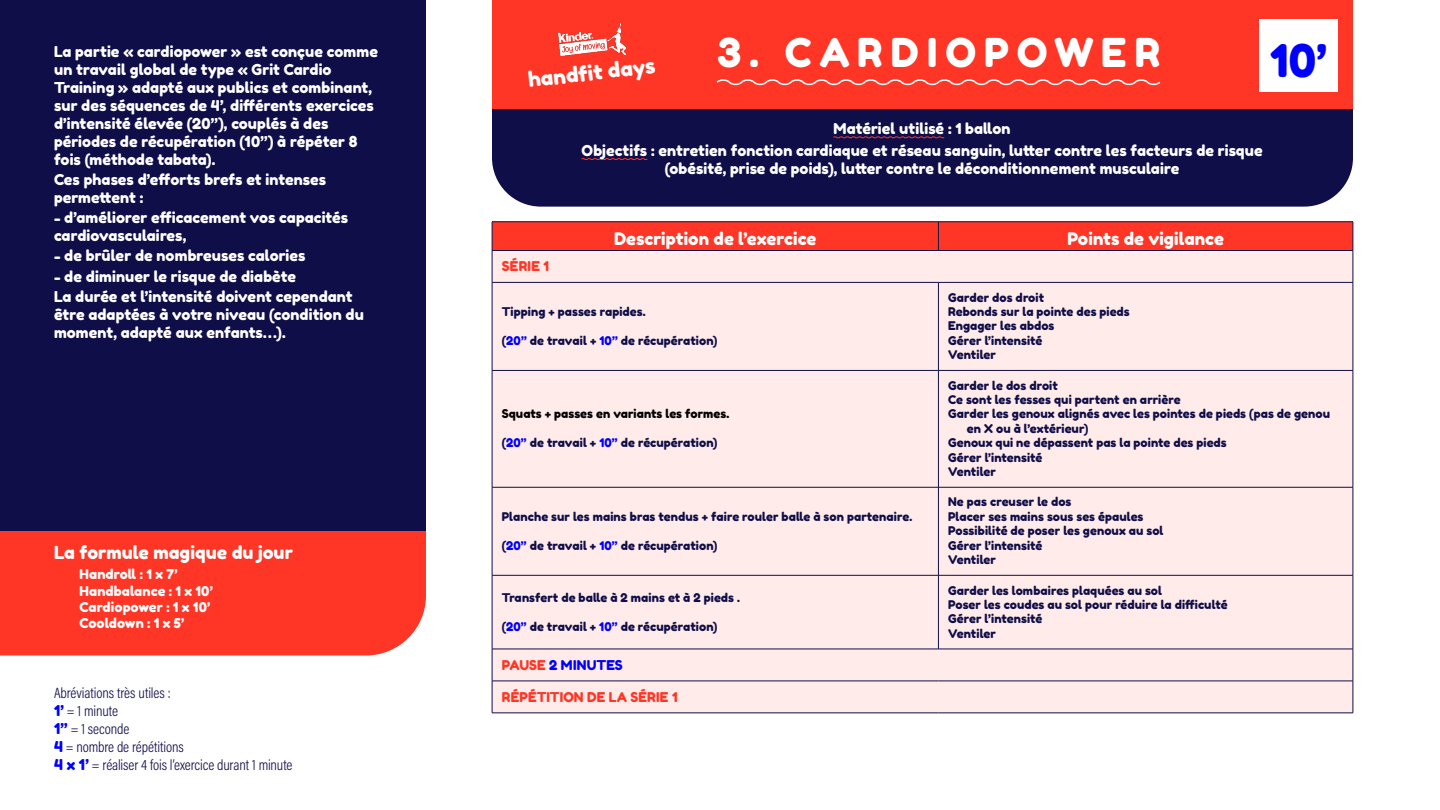
<style>
.page{position:relative;width:1440px;height:810px;background:#fff}
.page>*{position:absolute;margin:0;border:0;box-sizing:border-box;transform-origin:0 0}
.t1{font:45px "Fredoka One";color:#00f}
.t2{font:39.75px "Fredoka One";letter-spacing:.2em;color:#fff}
.t3{font:20.92px "Fredoka One";color:#fff}
.t4{font:18px "Fredoka One";letter-spacing:.005em;color:#fff}
.t5{font:17.25px "Fredoka One";letter-spacing:.005em;color:#fff}
.t6{font:15px/18px "Fredoka One";letter-spacing:.005em;color:#fff}
.t7{font:300 15px/18px "Acumin Pro Cond";letter-spacing:-.01em;color:#100e49}
.t8{font:13.5px/16.2px "Fredoka One";letter-spacing:.005em;color:#fff}
.t9{font:13.5px "Fredoka One";letter-spacing:.015em;color:#ff3525}
.t10{font:13.5px "Fredoka One";color:#00f}
.t11{font:12px/14.4px "Fredoka One";letter-spacing:.005em;color:#100e49}
.t12{font:12px "Fredoka One";color:#000}
.s1{font-family:"Fredoka One";font-weight:400;color:#00f}
.s2{color:#00f}
.s3{color:#ff3525}
</style>
<div class="page">
<div style="left:0;top:0;width:426px;height:585px;background:#100e49"></div>
<div style="left:0;top:531px;width:426px;height:125px;background:#ff3525"></div>
<div style="left:492px;top:109px;width:861px;height:98px;background:#100e49"></div>
<svg style="left:833px;top:136px;width:112px;height:3px"></svg>
<svg style="left:581px;top:158px;width:67px;height:2px"></svg>
<div style="left:492px;top:0;width:861px;height:109px;background:#ff3525"></div>
<svg style="left:716px;top:79px;width:445px;height:7px"></svg>
<img style="left:558px;top:24px;width:68px;height:31px">
<div style="left:1259px;top:19px;width:79px;height:73px;background:#fff"></div>
<div style="left:493px;top:251px;width:860px;height:462px;background:#ffebe9"></div>
<hr style="left:938px;top:250px;width:415px;height:1px;background:#100e49">
<hr style="left:1353px;top:251px;width:1px;height:31px;background:#100e49">
<hr style="left:938px;top:282px;width:415px;height:1px;background:#100e49">
<hr style="left:1353px;top:282px;width:1px;height:88px;background:#100e49">
<hr style="left:938px;top:370px;width:415px;height:1px;background:#100e49">
<hr style="left:1353px;top:371px;width:1px;height:116px;background:#100e49">
<hr style="left:938px;top:487px;width:415px;height:1px;background:#100e49">
<hr style="left:1353px;top:487px;width:1px;height:88px;background:#100e49">
<hr style="left:938px;top:575px;width:415px;height:1px;background:#100e49">
<hr style="left:1353px;top:575px;width:1px;height:74px;background:#100e49">
<hr style="left:938px;top:649px;width:415px;height:1px;background:#100e49">
<hr style="left:1353px;top:649px;width:1px;height:32px;background:#100e49">
<hr style="left:1353px;top:681px;width:1px;height:32px;background:#100e49">
<div style="left:492px;top:222px;width:862px;height:28px;background:#ff3525"></div>
<hr style="left:492px;top:250px;width:446px;height:1px;background:#100e49">
<hr style="left:492px;top:251px;width:1px;height:31px;background:#100e49">
<hr style="left:492px;top:282px;width:446px;height:1px;background:#100e49">
<hr style="left:492px;top:282px;width:1px;height:88px;background:#100e49">
<hr style="left:938px;top:282px;width:1px;height:88px;background:#100e49">
<hr style="left:492px;top:370px;width:446px;height:1px;background:#100e49">
<hr style="left:492px;top:371px;width:1px;height:116px;background:#100e49">
<hr style="left:938px;top:371px;width:1px;height:116px;background:#100e49">
<hr style="left:492px;top:487px;width:446px;height:1px;background:#100e49">
<hr style="left:492px;top:487px;width:1px;height:88px;background:#100e49">
<hr style="left:938px;top:487px;width:1px;height:88px;background:#100e49">
<hr style="left:492px;top:575px;width:446px;height:1px;background:#100e49">
<hr style="left:492px;top:575px;width:1px;height:74px;background:#100e49">
<hr style="left:938px;top:575px;width:1px;height:74px;background:#100e49">
<hr style="left:492px;top:649px;width:446px;height:1px;background:#100e49">
<hr style="left:492px;top:649px;width:1px;height:32px;background:#100e49">
<hr style="left:492px;top:681px;width:446px;height:1px;background:#100e49">
<hr style="left:492px;top:681px;width:1px;height:32px;background:#100e49">
<hr style="left:938px;top:681px;width:415px;height:1px;background:#100e49">
<hr style="left:492px;top:713px;width:446px;height:1px;background:#100e49">
<hr style="left:938px;top:713px;width:415px;height:1px;background:#100e49">
<p class="t6" style="left:54px;top:42px;width:325px">La partie « cardiopower » est conçue comme un travail global de type « Grit Cardio Training » adapté aux publics et combinant, sur des séquences de 4’, différents exercices d’intensité élevée (20’’), couplés à des périodes de récupération (10’’) à répéter 8 fois (méthode tabata).</p>
<p class="t6" style="left:54px;top:170px;width:274px">Ces phases d’efforts brefs et intenses permettent :</p>
<p class="t6" style="left:54px;top:208px;width:296px">- d’améliorer efficacement vos capacités cardiovasculaires,</p>
<p class="t6" style="left:54px;top:247px;width:253px">- de brûler de nombreuses calories</p>
<p class="t6" style="left:54px;top:266px;width:300px;line-height:20.2px">- de diminuer le risque de diabète<br>La durée et l’intensité doivent cependant</p>
<p class="t6" style="left:54px;top:305px;width:311px">être adaptées à votre niveau (condition du moment, adapté aux enfants…).</p>
<h3 class="t4" style="left:54px;top:542px;width:240px">La formule magique du jour</h3>
<p class="t8" style="left:80px;top:566px;width:135px">Handroll : 1 x 7’<br>Handbalance : 1 x 10’<br>Cardiopower : 1 x 10’<br>Cooldown : 1 x 5’</p>
<p class="t7" style="left:54px;top:683px;width:240px">Abréviations très utiles :<br><span class="s1">1’</span> = 1 minute<br><span class="s1">1’’</span> = 1 seconde<br><span class="s1">4</span> = nombre de répétitions<br><span class="s1">4 x 1’</span> = réaliser 4 fois l’exercice durant 1 minute</p>
<h3 class="t3" style="left:527px;top:67px;width:129px;rotate:-6deg">handfi t days</h3>
<h2 class="t2" style="left:717px;top:28px;width:444px">3. CARDIOPOWER</h2>
<h1 class="t1" style="left:1270px;top:33px;width:59px">10’</h1>
<p class="t6" style="left:582px;top:118px;width:683px;line-height:21.8px;text-align:center">Matériel utilisé : 1 ballon<br>Objectifs : entretien fonction cardiaque et réseau sanguin, lutter contre les facteurs de risque</p>
<p class="t6" style="left:665px;top:160px;width:516px">(obésité, prise de poids), lutter contre le déconditionnement musculaire</p>
<h3 class="t5" style="left:614px;top:228px;width:204px">Description de l’exercice</h3>
<h3 class="t5" style="left:1067px;top:228px;width:158px">Points de vigilance</h3>
<p class="t9" style="left:502px;top:258px;width:49px">SÉRIE 1</p>
<p class="t11" style="left:502px;top:304px;width:145px">Tipping + passes rapides.</p>
<p class="t11" style="left:502px;top:333px;width:217px">(<span class="s2">20”</span> de travail + <span class="s2">10”</span> de récupération)</p>
<p class="t11" style="left:948px;top:290px;width:183px">Garder dos droit<br>Rebonds sur la pointe des pieds<br>Engager les abdos<br>Gérer l’intensité<br>Ventiler</p>
<p class="t12" style="left:502px;top:407px;width:229px">Squats + passes en variants les formes.</p>
<p class="t11" style="left:502px;top:436px;width:217px">(<span class="s2">20”</span> de travail + <span class="s2">10”</span> de récupération)</p>
<p class="t11" style="left:502px;top:509px;width:412px">Planche sur les mains bras tendus + faire rouler balle à son partenaire.</p>
<p class="t11" style="left:502px;top:538px;width:217px">(<span class="s2">20”</span> de travail + <span class="s2">10”</span> de récupération)</p>
<p class="t11" style="left:502px;top:590px;width:240px">Transfert de balle à 2 mains et à 2 pieds .</p>
<p class="t11" style="left:502px;top:619px;width:217px">(<span class="s2">20”</span> de travail + <span class="s2">10”</span> de récupération)</p>
<p class="t10" style="left:502px;top:656px;width:122px"><span class="s3">PAUSE</span> 2 MINUTES</p>
<p class="t9" style="left:502px;top:688px;width:177px">RÉPÉTITION DE LA SÉRIE 1</p>
<p class="t11" style="left:948px;top:378px;width:111px">Garder le dos droit</p>
<p class="t11" style="left:948px;top:392px;width:234px">Ce sont les fesses qui partent en arrière</p>
<p class="t11" style="left:948px;top:407px;width:383px">Garder les genoux alignés avec les pointes de pieds (pas de genou</p>
<p class="t11" style="left:967px;top:421px;width:123px">en X ou à l’extérieur)</p>
<p class="t11" style="left:948px;top:436px;width:280px">Genoux qui ne dépassent pas la pointe des pieds</p>
<p class="t11" style="left:948px;top:450px;width:96px">Gérer l’intensité</p>
<p class="t11" style="left:948px;top:464px;width:49px">Ventiler</p>
<p class="t11" style="left:948px;top:495px;width:217px">Ne pas creuser le dos<br>Placer ses mains sous ses épaules<br>Possibilité de poser les genoux au sol<br>Gérer l’intensité<br>Ventiler</p>
<p class="t11" style="left:948px;top:583px;width:281px">Garder les lombaires plaquées au sol<br>Poser les coudes au sol pour réduire la difficulté<br>Gérer l’intensité<br>Ventiler</p>
</div>
